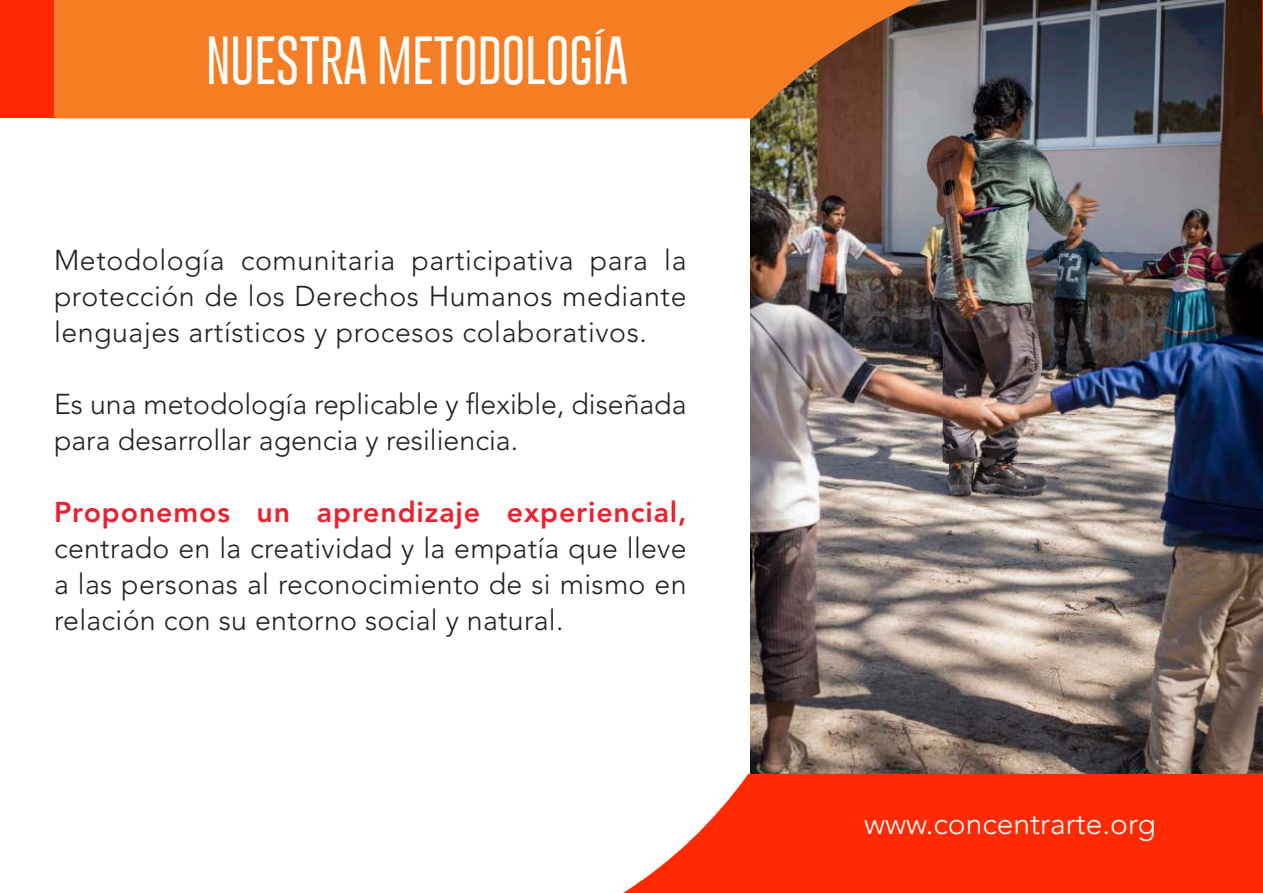
<style>
.page{position:relative;width:1263px;height:893px;background:#fff}
.page>*{position:absolute;margin:0;border:0;box-sizing:border-box;transform-origin:0 0}
.t1{font:100 49.5px "Gobold";color:#fff}
.t2{font:300 30px "Avenir LT Std";color:#fff}
.t3{font:300 28.5px/36px "Avenir LT Std";letter-spacing:.01em;color:#231f20;text-align:justify}
.t4{font:800 28.5px "Avenir LT Std";letter-spacing:.03em;color:#ed212e}
</style>
<div class="page">
<img style="left:750px;top:0;width:513px;height:774px">
<svg style="left:54px;top:0;width:868px;height:118px;background:#e67828"></svg>
<svg style="left:623px;top:774px;width:640px;height:119px;background:#ff401d"></svg>
<div style="left:1px;top:1px;width:53px;height:117px;background:#ff2902"></div>
<svg style="left:1262px;top:0;width:1px;height:115px"></svg>
<p class="t1" style="left:206px;top:28px;width:423px">NUESTRA METODOLOGÍA</p>
<p class="t3" style="left:54px;top:242px;width:634px">Metodología comunitaria participativa para la protección de los Derechos Humanos mediante lenguajes artísticos y procesos colaborativos.</p>
<p class="t3" style="left:54px;top:386px;width:634px">Es una metodología replicable y flexible, diseñada para desarrollar agencia y resiliencia.</p>
<p class="t4" style="left:54px;top:495px;width:634px">Proponemos un aprendizaje experiencial,</p>
<p class="t3" style="left:54px;top:530px;width:634px">centrado en la creatividad y la empatía que lleve a las personas al reconocimiento de si mismo en relación con su entorno social y natural.</p>
<p class="t2" style="left:864px;top:806px;width:293px">www.concentrarte.org</p>
</div>
